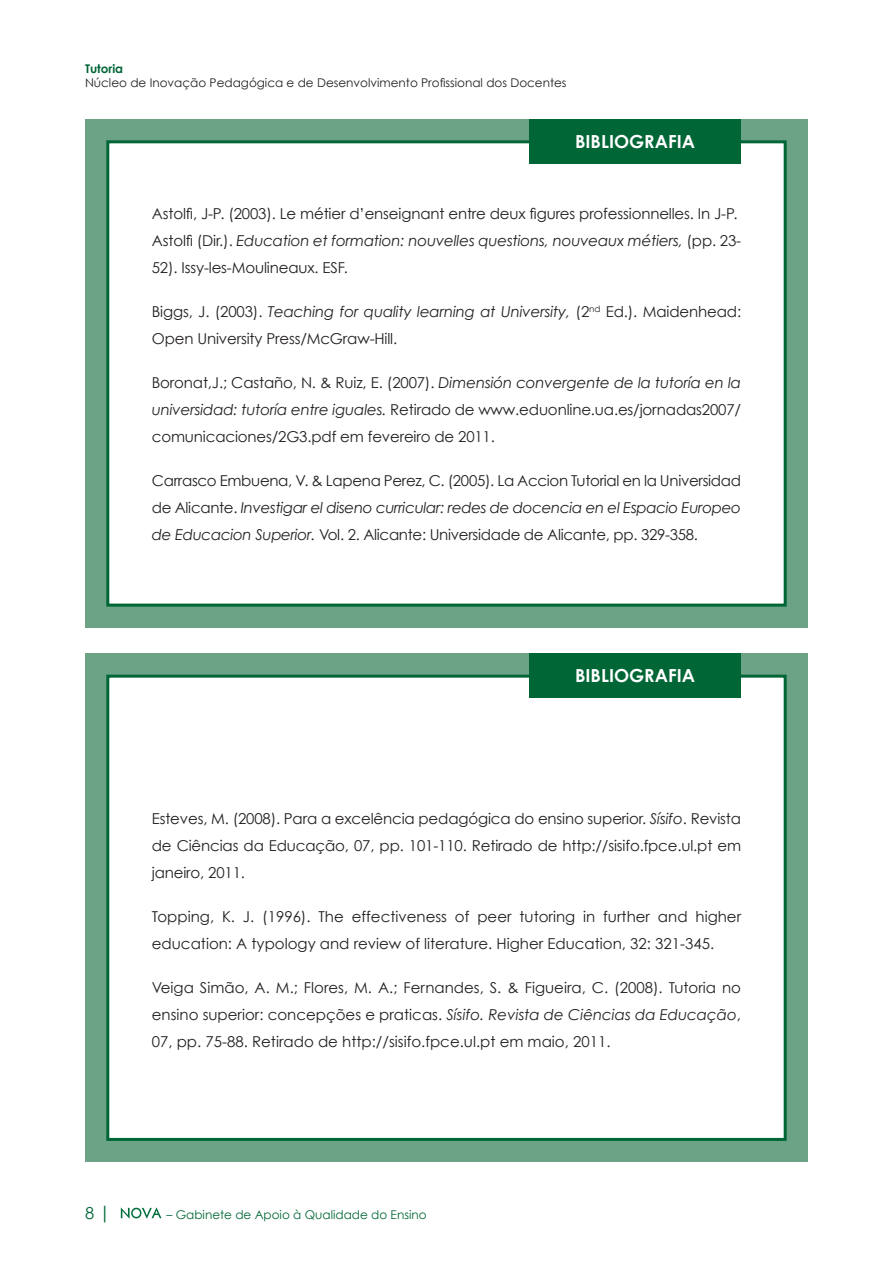
<style>
.page{position:relative;width:893px;height:1263px;background:#fff}
.page>*{position:absolute;margin:0;border:0;box-sizing:border-box;transform-origin:0 0}
.t1{font:700 18px "Century Gothic";color:#fff}
.t2{font:16.5px "Century Gothic";color:#006636}
.t3{font:15px/27px "Century Gothic";letter-spacing:-.01em;color:#231f20;text-align:justify}
.t4{font:12px "Century Gothic";color:#231f20}
.t5{font:12px "Century Gothic";color:#006636}
.t6{font:700 12px "Century Gothic";color:#006636}
.s1{font-style:italic}
.s2{font-size:18px}
</style>
<div class="page">
<svg style="left:121px;top:1207px;width:40px;height:12px"></svg>
<div style="left:85px;top:119px;width:723px;height:509px;background:#6ca386"></div>
<div style="left:108px;top:142px;width:677px;height:463px;background:#fff"></div>
<div style="left:106px;top:140px;width:681px;height:467px;border:3px solid #006636"></div>
<div style="left:529px;top:119px;width:212px;height:44px;background:#006636"></div>
<div style="left:85px;top:653px;width:723px;height:509px;background:#6ca386"></div>
<div style="left:108px;top:676px;width:677px;height:463px;background:#fff"></div>
<div style="left:106px;top:675px;width:681px;height:466px;border:3px solid #006636"></div>
<div style="left:529px;top:653px;width:212px;height:45px;background:#006636"></div>
<p class="t6" style="left:85px;top:61px;width:40px">TUTORIA</p>
<p class="t4" style="left:85px;top:76px;width:483px">Núcleo de Inovação Pedagógica e de Desenvolvimento Profissional dos Docentes</p>
<p class="t1" style="left:575px;top:130px;width:95px">BIBLÂMBITO</p>
<p class="t1" style="left:609px;top:130px;width:86px">IOGRAFIA</p>
<p class="t3" style="left:152px;top:199px;width:591px;text-align:left">Astolfi, J-P. (2003). Le métier d’enseignant entre deux figures professionnelles. In J-P.<br>Astolfi (Dir.). <span class="s1">Education et formation: nouvelles questions, nouveaux métiers,</span> (pp. 23-<br>52). Issy-les-Moulineaux. ESF.</p>
<p class="t3" style="left:152px;top:297px;width:591px">Biggs, J. (2003). <span class="s1">Teaching for quality learning at University,</span> (2<sup>nd</sup> Ed.). Maidenhead:<br>Open University Press/McGraw-Hill.</p>
<p class="t3" style="left:152px;top:368px;width:591px">Boronat,J.; Castaño, N. &amp; Ruiz, E. (2007). <span class="s1">Dimensión convergente de la tutoría en la universidad: tutoría entre iguales.</span> Retirado de www.eduonline.ua.es/jornadas2007/ comunicaciones/2G3.pdf em fevereiro de 2011.</p>
<p class="t3" style="left:152px;top:466px;width:591px">Carrasco Embuena, V. &amp; Lapena Perez, C. (2005). La Accion Tutorial en la Universidad de Alicante. <span class="s1">Investigar el diseno curricular: redes de docencia en el Espacio Europeo de Educacion Superior.</span> Vol. 2. Alicante: Universidade de Alicante, pp. 329‑358.</p>
<p class="t1" style="left:575px;top:664px;width:95px">BIBLÂMBITO</p>
<p class="t1" style="left:609px;top:664px;width:86px">IOGRAFIA</p>
<p class="t3" style="left:152px;top:805px;width:591px">Esteves, M. (2008). Para a excelência pedagógica do ensino superior. <span class="s1">Sísifo</span>. Revista de Ciências da Educação, 07, pp. 101-110. Retirado de http://sisifo.fpce.ul.pt em janeiro, 2011.</p>
<p class="t3" style="left:152px;top:903px;width:591px">Topping, K. J. (1996). The effectiveness of peer tutoring in further and higher education: A typology and review of literature. Higher Education, 32: 321-345.</p>
<p class="t3" style="left:152px;top:974px;width:591px">Veiga Simão, A. M.; Flores, M. A.; Fernandes, S. &amp; Figueira, C. (2008). Tutoria no ensino superior: concepções e praticas. <span class="s1">Sísifo. Revista de Ciências da Educação</span>, 07, pp. 75-88. Retirado de http://sisifo.fpce.ul.pt em maio, 2011.</p>
<p class="t2" style="left:85px;top:1203px;width:27px">8 <span class="s2">|</span></p>
<p class="t5" style="left:166px;top:1207px;width:262px">– Gabinete de Apoio à Qualidade do Ensino</p>
</div>
